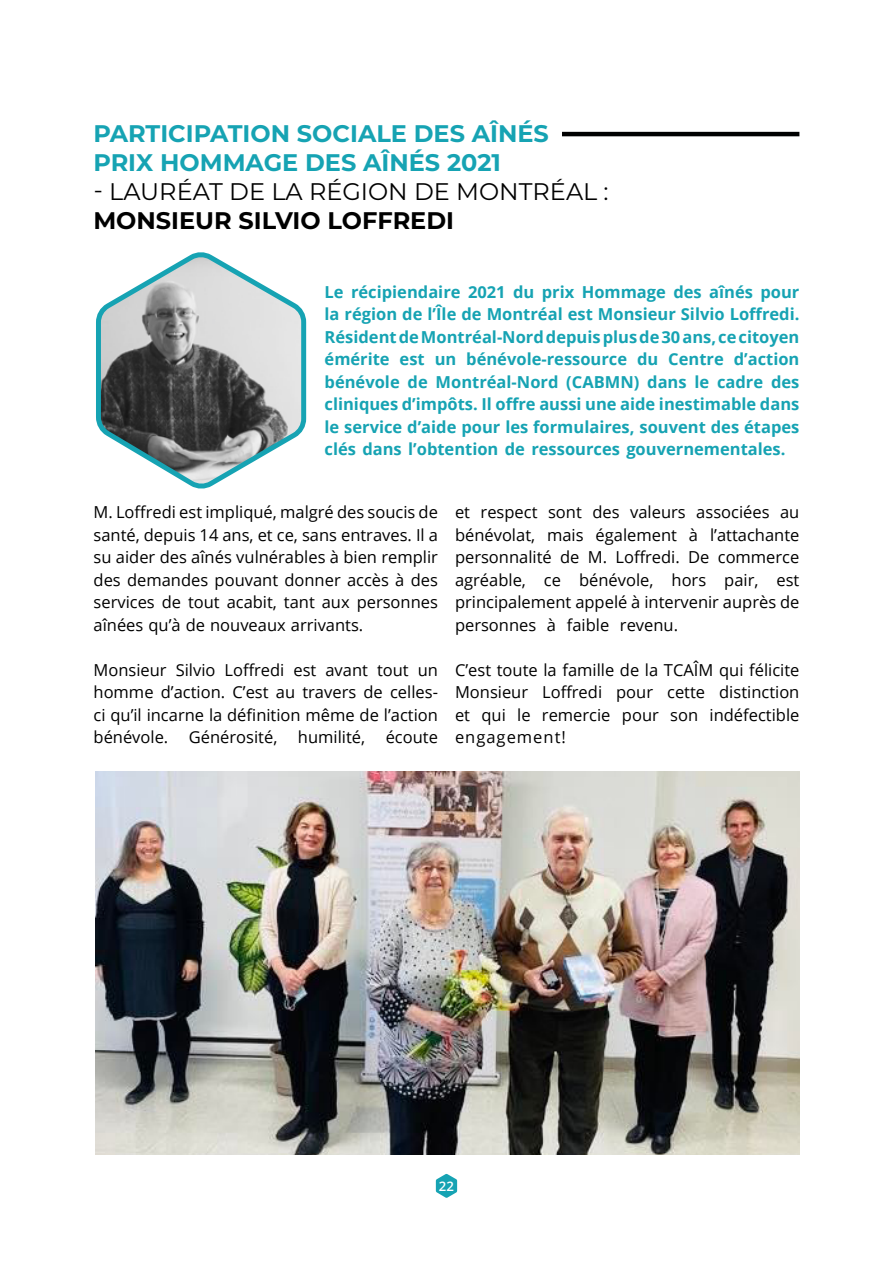
<style>
.page{position:relative;width:893px;height:1263px;background:#fff}
.page>*{position:absolute;margin:0;border:0;box-sizing:border-box;transform-origin:0 0}
.t1{font:700 24px/28.8px "Montserrat";color:#16a3b3}
.t2{font:24px "Montserrat";color:#000}
.t3{font:700 24px "Montserrat";color:#000}
.t4{font:16.5px/22.5px "Open Sans";color:#000;text-align:justify}
.t5{font:700 16.5px/22.5px "Open Sans";color:#16a3b3;text-align:justify}
.t6{font:600 13.2px "Open Sans";color:#fff}
</style>
<div class="page">
<svg style="left:96px;top:252px;width:211px;height:237px"></svg>
<hr style="left:562px;top:132px;width:237px;height:4px;background:#000101">
<img style="left:96px;top:772px;width:703px;height:382px">
<svg style="left:436px;top:1174px;width:21px;height:24px"></svg>
<h1 class="t1" style="left:93px;top:118px;width:457px">PARTICIPATION SOCIALE DES AÎNÉS<br>PRIX HOMMAGE DES AÎNÉS 2021</h1>
<h1 class="t2" style="left:93px;top:175px;width:517px">- LAURÉAT DE LA RÉGION DE MONTRÉAL :</h1>
<h1 class="t3" style="left:93px;top:203px;width:362px">MONSIEUR SILVIO LOFFREDI</h1>
<p class="t5" style="left:325px;top:280px;width:476px">Le récipiendaire 2021 du prix Hommage des aînés pour la région de l’Île de Montréal est Monsieur Silvio Loffredi.<br>Résident de Montréal-Nord depuis plus de 30 ans, ce citoyen émérite est un bénévole-ressource du Centre d’action bénévole de Montréal-Nord (CABMN) dans le cadre des cliniques d’impôts. Il offre aussi une aide inestimable dans le service d’aide pour les formulaires, souvent des étapes clés dans l’obtention de ressources gouvernementales.</p>
<p class="t4" style="left:94px;top:500px;width:346px">M. Loffredi est impliqué, malgré des soucis de santé, depuis 14 ans, et ce, sans entraves. Il a su aider des aînés vulnérables à bien remplir des demandes pouvant donner accès à des services de tout acabit, tant aux personnes aînées qu’à de nouveaux arrivants.</p>
<p class="t4" style="left:94px;top:658px;width:346px">Monsieur Silvio Loffredi est avant tout un homme d’action. C’est au travers de celles&shy;ci qu’il incarne la définition même de l’action bénévole. Générosité, humilité, écoute</p>
<p class="t4" style="left:455px;top:500px;width:346px">et respect sont des valeurs associées au bénévolat, mais également à l’attachante personnalité de M. Loffredi. De commerce agréable, ce bénévole, hors pair, est principalement appelé à intervenir auprès de personnes à faible revenu.</p>
<p class="t4" style="left:455px;top:658px;width:346px">C’est toute la famille de la TCAÎM qui félicite Monsieur Loffredi pour cette distinction et qui le remercie pour son indéfectible engagement!</p>
<p class="t6" style="left:439px;top:1177px;width:17px">22</p>
</div>
